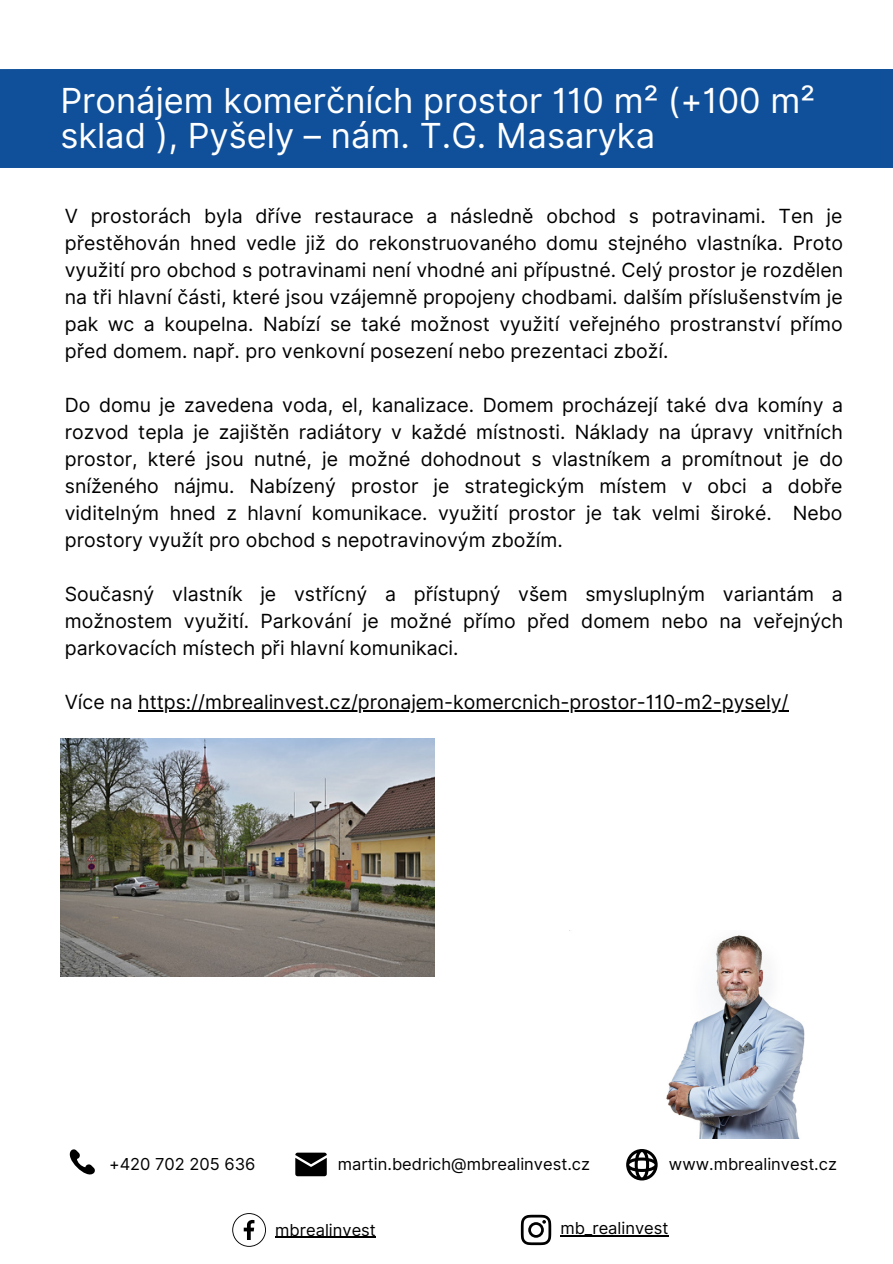
<style>
.page{position:relative;width:893px;height:1264px;background:#fff}
.page>*{position:absolute;margin:0;border:0;box-sizing:border-box;transform-origin:0 0}
.t1{font:34.5px/34.8px "Inter";color:#fff}
.t2{font:19.5px/27px "Inter";color:#000;text-align:justify}
.t3{font:16.5px "Inter";color:#000}
</style>
<div class="page">
<img style="left:60px;top:738px;width:375px;height:238px">
<div style="left:0;top:69px;width:892px;height:99px;background:#10509a"></div>
<hr style="left:138px;top:710px;width:650px;height:1px;background:#000">
<svg style="left:295px;top:1152px;width:32px;height:24px"></svg>
<svg style="left:69px;top:1149px;width:26px;height:26px"></svg>
<svg style="left:626px;top:1149px;width:31px;height:31px"></svg>
<img style="left:569px;top:930px;width:236px;height:208px">
<svg style="left:232px;top:1213px;width:34px;height:33px"></svg>
<hr style="left:275px;top:1236px;width:101px;height:1px;background:#000">
<svg style="left:521px;top:1214px;width:30px;height:31px"></svg>
<hr style="left:560px;top:1234px;width:108px;height:2px;background:#000">
<h1 class="t1" style="left:60px;top:83px;width:756px">Pronájem komerčních prostor 110 m² (+100 m² sklad ), Pyšely – nám. T.G. Masaryka</h1>
<p class="t2" style="left:65px;top:203px;width:779px">V prostorách byla dříve restaurace a následně obchod s potravinami. Ten je přestěhován hned vedle již do rekonstruovaného domu stejného vlastníka. Proto využití pro obchod s potravinami není vhodné ani přípustné. Celý prostor je rozdělen na tři hlavní části, které jsou vzájemně propojeny chodbami. dalším příslušenstvím je pak wc a koupelna. Nabízí se také možnost využití veřejného prostranství přímo před domem. např. pro venkovní posezení nebo prezentaci zboží.</p>
<p class="t2" style="left:65px;top:392px;width:779px">Do domu je zavedena voda, el, kanalizace. Domem procházejí také dva komíny a rozvod tepla je zajištěn radiátory v každé místnosti. Náklady na úpravy vnitřních prostor, které jsou nutné, je možné dohodnout s vlastníkem a promítnout je do sníženého nájmu. Nabízený prostor je strategickým místem v obci a dobře viditelným hned z hlavní komunikace. využití prostor je tak velmi široké. Nebo prostory využít pro obchod s nepotravinovým zbožím.</p>
<p class="t2" style="left:65px;top:580px;width:780px">Současný vlastník je vstřícný a přístupný všem smysluplným variantám a možnostem využití. Parkování je možné přímo před domem nebo na veřejných parkovacích místech při hlavní komunikaci.</p>
<p class="t2" style="left:65px;top:688px;width:725px">Více na https://mbrealinvest.cz/pronajem-komercnich-prostor-110-m2-pysely/</p>
<p class="t3" style="left:109px;top:1154px;width:148px">+420 702 205 636</p>
<p class="t3" style="left:338px;top:1154px;width:253px">martin.bedrich@mbrealinvest.cz</p>
<p class="t3" style="left:669px;top:1154px;width:169px">www.mbrealinvest.cz</p>
<p class="t3" style="left:275px;top:1219px;width:102px">mbrealinvest</p>
<p class="t3" style="left:560px;top:1218px;width:110px">mb_realinvest</p>
</div>
